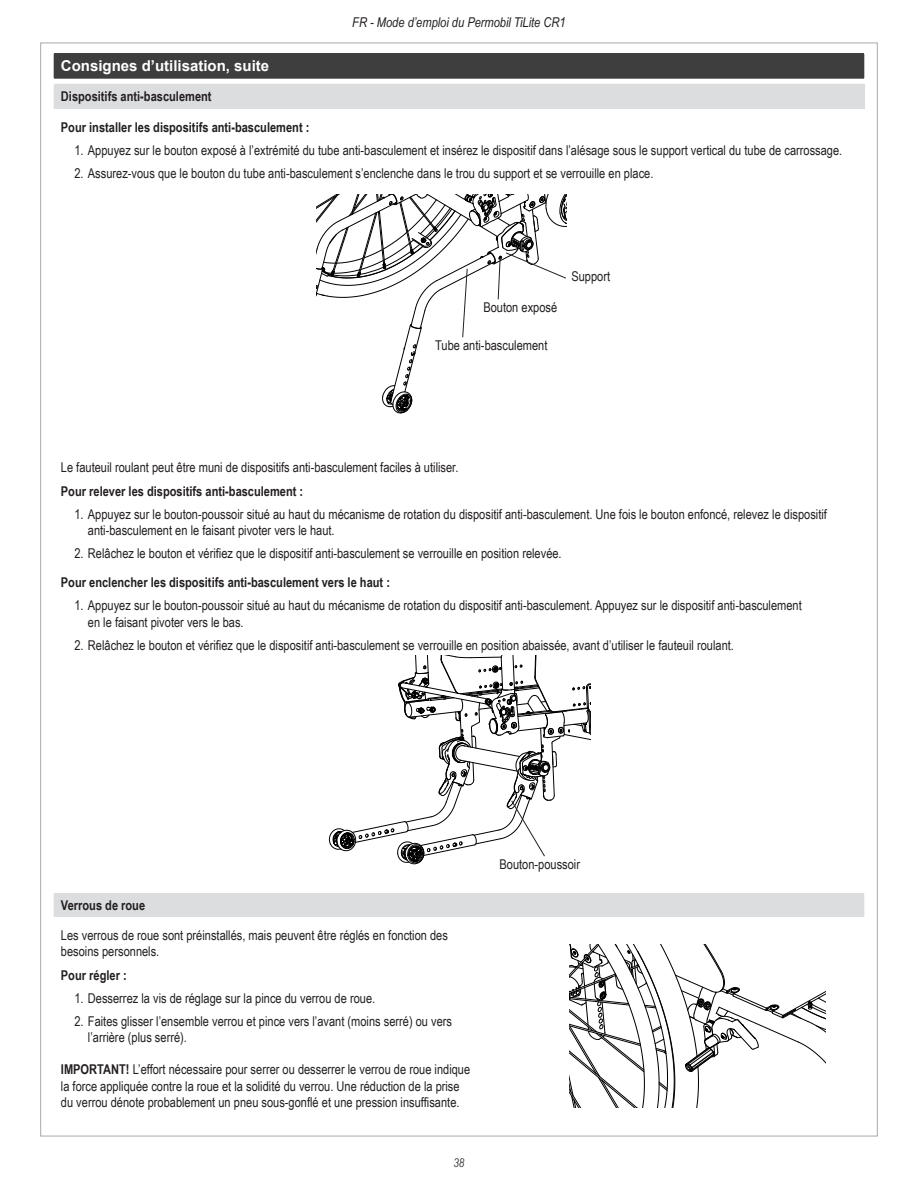
<style>
.page{position:relative;width:918px;height:1188px;background:#fff}
.page>*{position:absolute;margin:0;border:0;box-sizing:border-box;transform-origin:0 0}
.t1{font:700 15px "Arial";color:#fff}
.t2{font:13.5px/16.2px "Arial Narrow";color:#231f20}
.t3{font:700 13.5px "Arial Narrow";color:#231f20}
.t4{font:italic 13.5px "Arial Narrow";color:#231f20}
.t5{font:italic 12px "Arial Narrow";color:#3e3e3f}
.s1{font-weight:700}
</style>
<div class="page">
<div style="left:54px;top:54px;width:810px;height:24px;background:#3e3e3f"></div>
<svg style="left:864px;top:54px;width:1px;height:24px"></svg>
<hr style="left:54px;top:78px;width:405px;height:1px;background:#3e3e3f">
<hr style="left:459px;top:78px;width:405px;height:1px;background:#3e3e3f">
<div style="left:54px;top:84px;width:810px;height:25px;background:#dcdddf"></div>
<svg style="left:864px;top:84px;width:1px;height:25px"></svg>
<div style="left:54px;top:894px;width:810px;height:23px;background:#dcdddf"></div>
<svg style="left:864px;top:894px;width:1px;height:23px"></svg>
<hr style="left:54px;top:893px;width:435px;height:1px;background:#dcdddf">
<hr style="left:489px;top:893px;width:375px;height:1px;background:#dcdddf">
<svg style="left:569px;top:945px;width:256px;height:163px"></svg>
<svg style="left:329px;top:655px;width:262px;height:210px"></svg>
<svg style="left:316px;top:194px;width:251px;height:220px"></svg>
<p class="t4" style="left:352px;top:13px;width:215px">FR - Mode d’emploi du Permobil TiLite CR1</p>
<p class="t1" style="left:61px;top:56px;width:210px">Consignes d’utilisation, suite</p>
<p class="t3" style="left:61px;top:86px;width:152px">Dispositifs anti-basculement</p>
<p class="t3" style="left:61px;top:117px;width:250px">Pour installer les dispositifs anti-basculement :</p>
<p class="t2" style="left:74px;top:142px;width:769px">1. Appuyez sur le bouton exposé à l’extrémité du tube anti-basculement et insérez le dispositif dans l’alésage sous le support vertical du tube de carrossage.</p>
<p class="t2" style="left:74px;top:165px;width:581px">2. Assurez-vous que le bouton du tube anti-basculement s’enclenche dans le trou du support et se verrouille en place.</p>
<p class="t2" style="left:483px;top:299px;width:75px">Bouton exposé</p>
<p class="t2" style="left:435px;top:337px;width:114px">Tube anti-basculement</p>
<p class="t2" style="left:571px;top:268px;width:40px">Support</p>
<p class="t2" style="left:61px;top:459px;width:399px">Le fauteuil roulant peut être muni de dispositifs anti-basculement faciles à utiliser.</p>
<p class="t3" style="left:61px;top:481px;width:244px">Pour relever les dispositifs anti-basculement :</p>
<p class="t2" style="left:88px;top:505px;width:741px;text-indent:-14px">1. Appuyez sur le bouton-poussoir situé au haut du mécanisme de rotation du dispositif anti-basculement. Une fois le bouton enfoncé, relevez le dispositif anti-basculement en le faisant pivoter vers le haut.</p>
<p class="t2" style="left:74px;top:544px;width:489px">2. Relâchez le bouton et vérifiez que le dispositif anti-basculement se verrouille en position relevée.</p>
<p class="t3" style="left:61px;top:572px;width:331px">Pour enclencher les dispositifs anti-basculement vers le haut :</p>
<p class="t2" style="left:88px;top:597px;width:715px;text-indent:-14px">1. Appuyez sur le bouton-poussoir situé au haut du mécanisme de rotation du dispositif anti-basculement. Appuyez sur le dispositif anti-basculement en le faisant pivoter vers le bas.</p>
<p class="t2" style="left:74px;top:636px;width:661px">2. Relâchez le bouton et vérifiez que le dispositif anti-basculement se verrouille en position abaissée, avant d’utiliser le fauteuil roulant.</p>
<p class="t3" style="left:61px;top:895px;width:86px">Verrous de roue</p>
<p class="t2" style="left:61px;top:927px;width:389px">Les verrous de roue sont préinstallés, mais peuvent être réglés en fonction des besoins personnels.</p>
<p class="t3" style="left:61px;top:965px;width:67px">Pour régler :</p>
<p class="t2" style="left:74px;top:989px;width:302px">1. Desserrez la vis de réglage sur la pince du verrou de roue.</p>
<p class="t2" style="left:88px;top:1012px;width:366px;text-indent:-14px">2. Faites glisser l’ensemble verrou et pince vers l’avant (moins serré) ou vers l’arrière (plus serré).</p>
<p class="t2" style="left:61px;top:1061px;width:411px"><span class="s1">IMPORTANT!</span> L’effort nécessaire pour serrer ou desserrer le verrou de roue indique la force appliquée contre la roue et la solidité du verrou. Une réduction de la prise du verrou dénote probablement un pneu sous-gonflé et une pression insuffisante.</p>
<p class="t5" style="left:454px;top:1154px;width:12px">38</p>
<p class="t2" style="left:500px;top:856px;width:82px">Bouton-poussoir</p>
</div>
